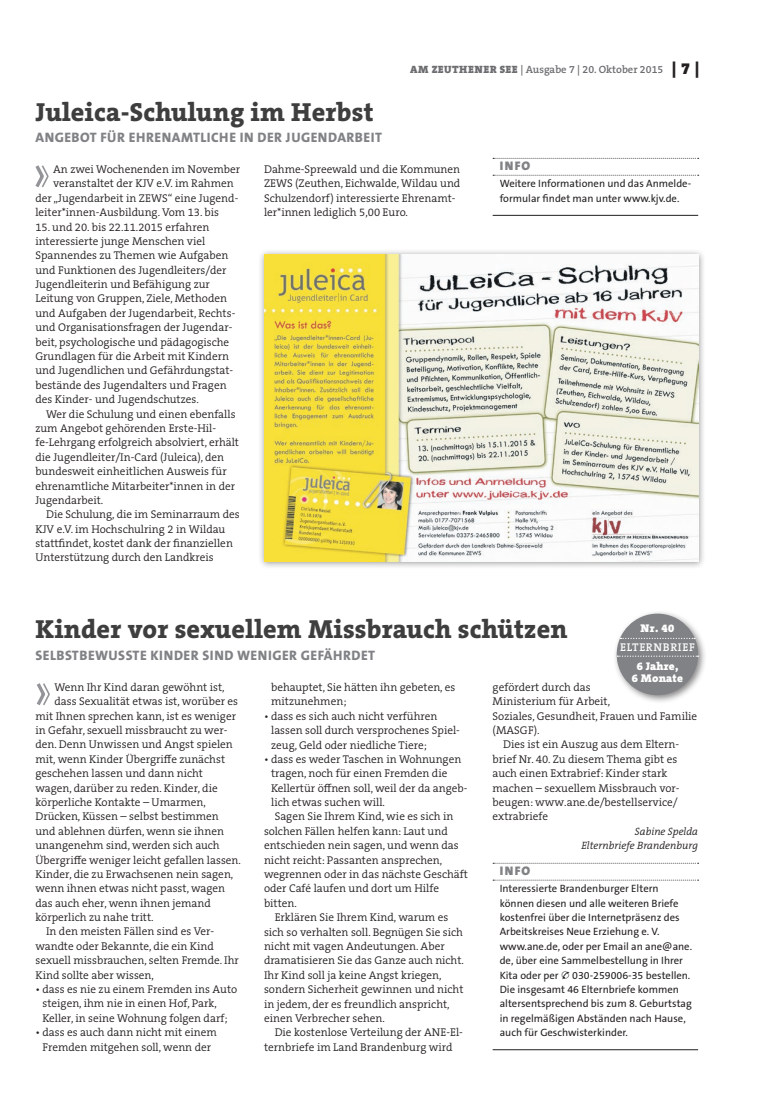
<style>
.page{position:relative;width:762px;height:1117px;background:#fff}
.page>*{position:absolute;margin:0;border:0;box-sizing:border-box;transform-origin:0 0}
.t1{font:800 26.25px "The Serif B W8";letter-spacing:.01em;color:#3e3e3f}
.t2{font:800 13.75px "The Sans B W8";letter-spacing:.035em;color:#808285}
.t3{font:900 12.5px "The Sans B W9";letter-spacing:.11em;color:#808285}
.t4{font:300 11.25px/14.4px "The Serif B W4";color:#231f20}
.t5{font:900 11.25px/11.2px "The Serif B W9";letter-spacing:.02em;color:#fff;text-align:center}
.t6{font:600 11.25px "The Serif B W6";letter-spacing:.055em;color:#fff}
.t7{font:10.62px/14.4px "The Sans B W5 Plain";color:#231f20}
.t8{font:600 10.62px "The Serif B W6";color:#6c6d70}
.t9{font:italic 300 10.62px/14.4px "The Serif B W4";color:#231f20;text-align:right}
.s1{font-family:"The Serif B W9";font-weight:900}
.s2{font-family:"The Serif B W9";font-weight:900;font-size:16.25px;color:#231f20}
</style>
<div class="page">
<svg style="left:493px;top:158px;width:206px;height:1px"></svg>
<svg style="left:493px;top:175px;width:206px;height:1px"></svg>
<hr style="left:493px;top:215px;width:205px;height:1px;background:#231f20">
<svg style="left:35px;top:165px;width:14px;height:23px"></svg>
<div style="left:258px;top:248px;width:448px;height:321px;background:#231f20;opacity:.45"></div>
<img style="left:264px;top:254px;width:434px;height:307px">
<svg style="left:493px;top:862px;width:205px;height:1px"></svg>
<svg style="left:493px;top:879px;width:205px;height:1px"></svg>
<hr style="left:493px;top:1048px;width:205px;height:1px;background:#231f20">
<div style="left:612px;top:609px;width:95px;height:95px;background:#231f20;opacity:.55"></div>
<div style="left:617px;top:613px;width:81px;height:82px;background:#808285;border-radius:50%"></div>
<svg style="left:620px;top:637px;width:75px;height:2px"></svg>
<svg style="left:617px;top:655px;width:81px;height:1px"></svg>
<svg style="left:36px;top:683px;width:14px;height:22px"></svg>
<p class="t8" style="left:410px;top:63px;width:291px"><span class="s1">AM ZEUTHENER SEE</span> | Ausgabe 7 | 20. Oktober 2015 <span class="s2">| 7 |</span></p>
<h1 class="t1" style="left:35px;top:94px;width:340px">Juleica-Schulung im Herbst</h1>
<p class="t2" style="left:36px;top:128px;width:348px">ANGEBOT FÜR EHRENAMTLICHE IN DER JUGENDARBEIT</p>
<p class="t4" style="left:53px;top:162px;width:189px">An zwei Wochenenden im November</p>
<p class="t4" style="left:53px;top:176px;width:182px">veranstaltet der KJV e.V. im Rahmen</p>
<p class="t4" style="left:35px;top:191px;width:204px">der „Jugendarbeit in ZEWS“ eine Jugend-</p>
<p class="t4" style="left:35px;top:205px;width:185px">leiter*innen-Ausbildung. Vom 13. bis</p>
<p class="t4" style="left:35px;top:219px;width:201px">15. und 20. bis 22.11.2015 erfahren interessierte junge Menschen viel Spannendes zu Themen wie Aufgaben und Funktionen des Jugendleiters/der Jugendleiterin und Befähigung zur Leitung von Gruppen, Ziele, Methoden und Aufgaben der Jugendarbeit, Rechts&shy;und Organisationsfragen der Jugendar&shy;beit, psychologische und pädagogische Grundlagen für die Arbeit mit Kindern und Jugendlichen und Gefährdungstat&shy;bestände des Jugendalters und Fragen des Kinder- und Jugendschutzes.</p>
<p class="t4" style="left:35px;top:406px;width:205px;text-indent:11px">Wer die Schulung und einen ebenfalls zum Angebot gehörenden Erste-Hil&shy;fe-Lehrgang erfolgreich absolviert, erhält die Jugendleiter/In-Card (Juleica), den bundesweit einheitlichen Ausweis für ehrenamtliche Mitarbeiter*innen in der Jugendarbeit.</p>
<p class="t4" style="left:35px;top:507px;width:206px;text-indent:11px">Die Schulung, die im Seminarraum des KJV e.V. im Hochschulring 2 in Wildau stattfindet, kostet dank der finanziellen Unterstützung durch den Landkreis</p>
<p class="t4" style="left:264px;top:162px;width:198px">Dahme-Spreewald und die Kommunen ZEWS (Zeuthen, Eichwalde, Wildau und Schulzendorf) interessierte Ehrenamt&shy;ler*innen lediglich 5,00 Euro.</p>
<p class="t3" style="left:500px;top:158px;width:32px">INFO</p>
<p class="t7" style="left:500px;top:177px;width:193px">Weitere Informationen und das Anmelde&shy;formular findet man unter www.kjv.de.</p>
<h1 class="t1" style="left:35px;top:611px;width:534px">Kinder vor sexuellem Missbrauch schützen</h1>
<p class="t2" style="left:36px;top:646px;width:341px">SELBSTBEWUSSTE KINDER SIND WENIGER GEFÄHRDET</p>
<p class="t4" style="left:54px;top:679px;width:172px">Wenn Ihr Kind daran gewöhnt ist,</p>
<p class="t4" style="left:54px;top:694px;width:185px">dass Sexualität etwas ist, worüber es</p>
<p class="t4" style="left:35px;top:708px;width:202px">mit Ihnen sprechen kann, ist es weniger</p>
<p class="t4" style="left:35px;top:723px;width:194px">in Gefahr, sexuell missbraucht zu wer-</p>
<p class="t4" style="left:35px;top:737px;width:199px">den. Denn Unwissen und Angst spielen</p>
<p class="t4" style="left:35px;top:751px;width:191px">mit, wenn Kinder Übergriffe zunächst</p>
<p class="t4" style="left:35px;top:766px;width:169px">geschehen lassen und dann nicht</p>
<p class="t4" style="left:35px;top:780px;width:184px">wagen, darüber zu reden. Kinder, die</p>
<p class="t4" style="left:35px;top:794px;width:172px">körperliche Kontakte – Umarmen,</p>
<p class="t4" style="left:35px;top:809px;width:185px">Drücken, Küssen – selbst bestimmen</p>
<p class="t4" style="left:35px;top:823px;width:190px">und ablehnen dürfen, wenn sie ihnen</p>
<p class="t4" style="left:35px;top:838px;width:186px">unangenehm sind, werden sich auch</p>
<p class="t4" style="left:35px;top:852px;width:207px">Übergriffe weniger leicht gefallen lassen.</p>
<p class="t4" style="left:35px;top:866px;width:199px">Kinder, die zu Erwachsenen nein sagen,</p>
<p class="t4" style="left:35px;top:881px;width:191px">wenn ihnen etwas nicht passt, wagen</p>
<p class="t4" style="left:35px;top:895px;width:177px">das auch eher, wenn ihnen jemand</p>
<p class="t4" style="left:35px;top:909px;width:120px">körperlich zu nahe tritt.</p>
<p class="t4" style="left:46px;top:924px;width:170px">In den meisten Fällen sind es Ver-</p>
<p class="t4" style="left:35px;top:938px;width:180px">wandte oder Bekannte, die ein Kind</p>
<p class="t4" style="left:35px;top:953px;width:205px">sexuell missbrauchen, selten Fremde. Ihr</p>
<p class="t4" style="left:35px;top:967px;width:120px">Kind sollte aber wissen,</p>
<p class="t4" style="left:43px;top:981px;width:196px;text-indent:-7px">• dass es nie zu einem Fremden ins Auto steigen, ihm nie in einen Hof, Park,<br>Keller, in seine Wohnung folgen darf;</p>
<p class="t4" style="left:35px;top:1024px;width:183px;text-align:center">• dass es auch dann nicht mit einem<br>Fremden mitgehen soll, wenn der</p>
<p class="t5" style="left:640px;top:621px;width:36px">Nr. 40</p>
<p class="t6" style="left:620px;top:639px;width:76px">ELTERNBRIEF</p>
<p class="t5" style="left:632px;top:660px;width:53px">6 Jahre,<br>6 Monate</p>
<p class="t4" style="left:493px;top:679px;width:100px">gefördert durch das</p>
<p class="t4" style="left:493px;top:694px;width:119px">Ministerium für Arbeit,</p>
<p class="t4" style="left:493px;top:708px;width:206px">Soziales, Gesundheit, Frauen und Familie</p>
<p class="t4" style="left:493px;top:723px;width:48px">(MASGF).</p>
<p class="t4" style="left:503px;top:737px;width:177px">Dies ist ein Auszug aus dem Eltern-</p>
<p class="t4" style="left:493px;top:751px;width:186px">brief Nr. 40. Zu diesem Thema gibt es</p>
<p class="t4" style="left:493px;top:766px;width:176px">auch einen Extrabrief: Kinder stark</p>
<p class="t4" style="left:493px;top:780px;width:188px">machen – sexuellem Missbrauch vor-</p>
<p class="t4" style="left:493px;top:794px;width:187px">beugen: www.ane.de/bestellservice/</p>
<p class="t4" style="left:493px;top:809px;width:57px">extrabriefe</p>
<p class="t9" style="left:581px;top:823px;width:118px">Sabine Spelda<br>Elternbriefe Brandenburg</p>
<p class="t3" style="left:500px;top:862px;width:32px">INFO</p>
<p class="t7" style="left:500px;top:881px;width:194px">Interessierte Brandenburger Eltern können diesen und alle weiteren Briefe kostenfrei über die Internetpräsenz des Arbeitskreises Neue Erziehung e. V. www.ane.de, oder per Email an ane@ane. de, über eine Sammelbestellung in Ihrer Kita oder per</p>
<p class="t4" style="left:271px;top:679px;width:186px">behauptet, Sie hätten ihn gebeten, es mitzunehmen;</p>
<p class="t4" style="left:271px;top:708px;width:190px;text-indent:-7px">• dass es sich auch nicht verführen lassen soll durch versprochenes Spiel&shy;zeug, Geld oder niedliche Tiere;</p>
<p class="t4" style="left:264px;top:751px;width:199px">• dass es weder Taschen in Wohnungen</p>
<p class="t4" style="left:271px;top:766px;width:178px">tragen, noch für einen Fremden die</p>
<p class="t4" style="left:271px;top:780px;width:198px">Kellertür öffnen soll, weil der da angeb-</p>
<p class="t4" style="left:271px;top:795px;width:115px">lich etwas suchen will.</p>
<p class="t4" style="left:275px;top:809px;width:180px">Sagen Sie Ihrem Kind, wie es sich in</p>
<p class="t4" style="left:264px;top:823px;width:185px">solchen Fällen helfen kann: Laut und</p>
<p class="t4" style="left:264px;top:838px;width:196px">entschieden nein sagen, und wenn das</p>
<p class="t4" style="left:264px;top:852px;width:180px">nicht reicht: Passanten ansprechen,</p>
<p class="t4" style="left:264px;top:866px;width:205px">wegrennen oder in das nächste Geschäft</p>
<p class="t4" style="left:264px;top:881px;width:177px">oder Café laufen und dort um Hilfe</p>
<p class="t4" style="left:264px;top:895px;width:34px">bitten.</p>
<p class="t4" style="left:275px;top:910px;width:175px">Erklären Sie Ihrem Kind, warum es</p>
<p class="t4" style="left:264px;top:924px;width:200px">sich so verhalten soll. Begnügen Sie sich</p>
<p class="t4" style="left:264px;top:938px;width:182px">nicht mit vagen Andeutungen. Aber</p>
<p class="t4" style="left:264px;top:953px;width:201px">dramatisieren Sie das Ganze auch nicht.</p>
<p class="t4" style="left:264px;top:967px;width:179px">Ihr Kind soll ja keine Angst kriegen,</p>
<p class="t4" style="left:264px;top:981px;width:201px">sondern Sicherheit gewinnen und nicht</p>
<p class="t4" style="left:264px;top:996px;width:187px">in jedem, der es freundlich anspricht,</p>
<p class="t4" style="left:264px;top:1010px;width:122px">einen Verbrecher sehen.</p>
<p class="t4" style="left:275px;top:1025px;width:190px">Die kostenlose Verteilung der ANE-El-</p>
<p class="t4" style="left:264px;top:1039px;width:190px">ternbriefe im Land Brandenburg wird</p>
<p class="t7" style="left:500px;top:967px;width:194px;text-indent:72px">030-259006-35 bestellen.<br>Die insgesamt 46 Elternbriefe kommen altersentsprechend bis zum 8. Geburtstag in regelmäßigen Abständen nach Hause, auch für Geschwisterkinder.</p>
</div>
